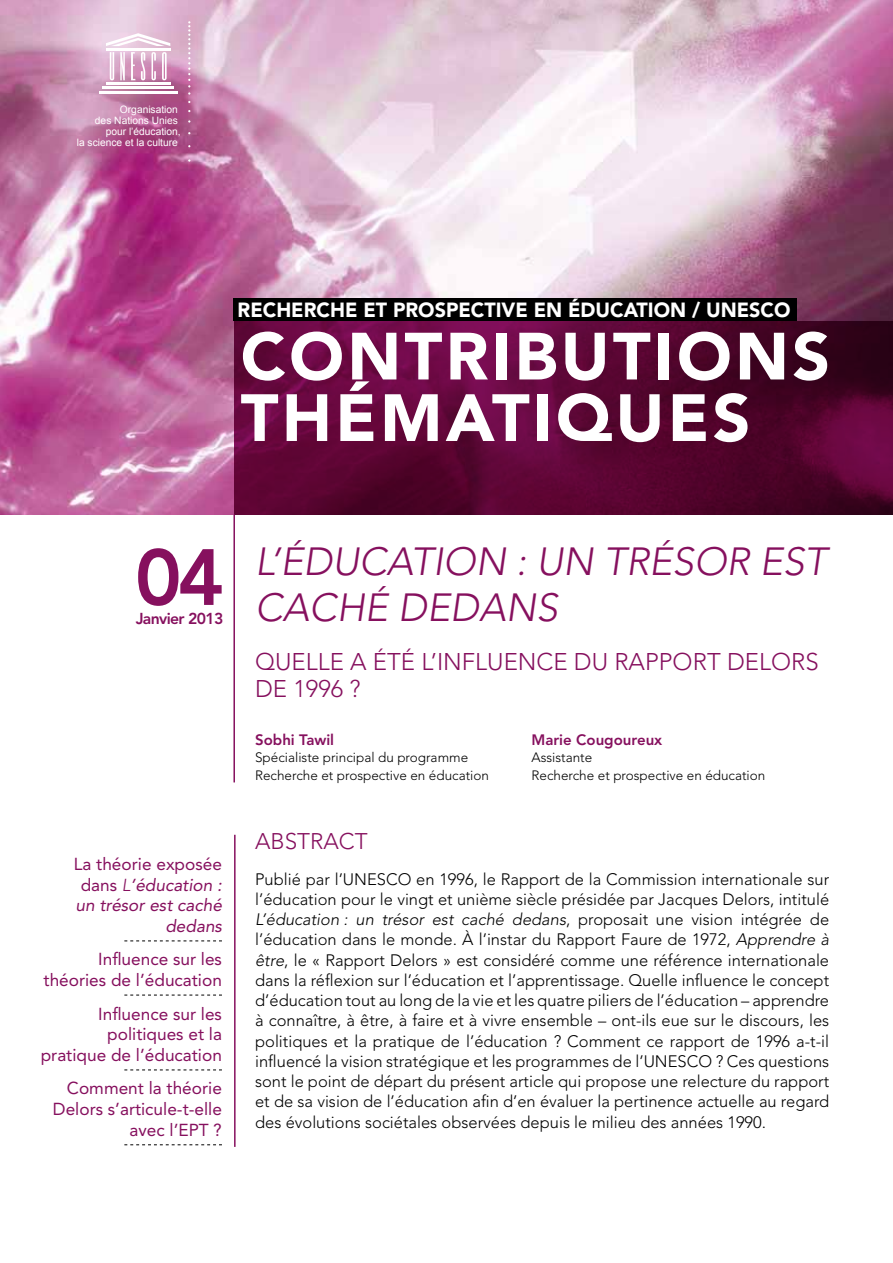
<style>
.page{position:relative;width:893px;height:1263px;background:#fff}
.page>*{position:absolute;margin:0;border:0;box-sizing:border-box;transform-origin:0 0}
.t1{font:800 78.75px "Avenir LT Std";color:#86105e}
.t2{font:900 66px/61.5px "Avenir LT Std";letter-spacing:.05em;color:#fff}
.t3{font:italic 300 39px/46.8px "Avenir LT Std";color:#86105e}
.t4{font:300 24px/27px "Avenir LT Std";color:#86105e}
.t5{font:300 22.5px "Avenir LT Std";color:#86105e}
.t6{font:900 20.4px "Avenir LT Std";color:#fff}
.t7{font:17.25px/20.7px "Avenir LT Std";color:#86105e;text-align:right}
.t8{font:italic 17.25px/20.7px "Avenir LT Std";color:#86105e;text-align:right}
.t9{font:300 16.5px/20.2px "Avenir LT Std";color:#000;text-align:justify}
.t10{font:800 15.75px "Avenir LT Std";letter-spacing:-.04em;color:#86105e}
.t11{font:800 15px "Avenir LT Std";color:#86105e}
.t12{font:300 13.5px/18px "Avenir LT Std";color:#000}
.t13{font:10.2px/11.1px "Arial";color:#fff;text-align:right}
.s1{font-style:normal}
.s2{font-weight:300}
.s3{font-style:italic}
</style>
<div class="page">
<img style="left:0;top:0;width:893px;height:514px">
<svg style="left:234px;top:321px;width:659px;height:193px;background:#590534"></svg>
<div style="left:234px;top:298px;width:563px;height:23px;background:#000"></div>
<hr style="left:233px;top:514px;width:2px;height:268px;background:#86105e">
<svg style="left:188px;top:21px;width:2px;height:74px"></svg>
<hr style="left:106px;top:82px;width:64px;height:2px;background:#fff">
<hr style="left:102px;top:86px;width:72px;height:3px;background:#fff">
<hr style="left:99px;top:91px;width:78px;height:3px;background:#fff">
<hr style="left:106px;top:48px;width:64px;height:2px;background:#fff">
<svg style="left:106px;top:33px;width:64px;height:13px"></svg>
<svg style="left:110px;top:52px;width:4px;height:28px"></svg>
<svg style="left:120px;top:52px;width:5px;height:28px"></svg>
<svg style="left:131px;top:52px;width:4px;height:28px"></svg>
<svg style="left:151px;top:52px;width:5px;height:28px"></svg>
<svg style="left:162px;top:52px;width:5px;height:28px"></svg>
<svg style="left:141px;top:52px;width:4px;height:28px"></svg>
<svg style="left:124px;top:940px;width:98px;height:1px"></svg>
<svg style="left:124px;top:995px;width:98px;height:1px"></svg>
<svg style="left:124px;top:1069px;width:98px;height:1px"></svg>
<svg style="left:124px;top:1144px;width:98px;height:1px"></svg>
<hr style="left:234px;top:835px;width:2px;height:312px;background:#86105e">
<p class="t13" style="left:77px;top:104px;width:105px">Organisation<br>des Nations Unies pour l’éducation,<br>la science et la culture</p>
<p class="t6" style="left:238px;top:298px;width:484px">RECHERCHE ET PROSPECTIVE EN ÉDUCATION / UNESCO</p>
<h2 class="t2" style="left:241px;top:325px;width:591px">CONTRIBUTIONS<br>THÉMATIQUES</h2>
<h1 class="t1" style="left:135px;top:531px;width:91px">04</h1>
<p class="t10" style="left:136px;top:609px;width:89px">Janvier 2013</p>
<p class="t8" style="left:74px;top:854px;width:150px"><span class="s1">La théorie exposée dans</span> <span class="s2">L</span>’éducation : un trésor est caché dedans</p>
<p class="t7" style="left:44px;top:949px;width:180px">Influence sur les théories de l’éducation</p>
<p class="t7" style="left:41px;top:1003px;width:183px">Influence sur les politiques et la pratique de l’éducation</p>
<p class="t7" style="left:53px;top:1078px;width:171px">Comment la théorie<br>Delors s’articule-t-elle avec l’EPT ?</p>
<h3 class="t3" style="left:255px;top:538px;width:573px">L’éducation : un trésor est caché dedans</h3>
<h3 class="t4" style="left:255px;top:648px;width:565px">Quelle a été l’influence du Rapport Delors de 1996 ?</h3>
<p class="t11" style="left:255px;top:731px;width:81px">Sobhi Tawil</p>
<p class="t12" style="left:255px;top:748px;width:235px">Spécialiste principal du programme<br>Recherche et prospective en éducation</p>
<p class="t11" style="left:531px;top:731px;width:132px">Marie Cougoureux</p>
<p class="t12" style="left:531px;top:748px;width:235px">Assistante<br>Recherche et prospective en éducation</p>
<h3 class="t5" style="left:255px;top:828px;width:114px">Abstract</h3>
<p class="t9" style="left:255px;top:869px;width:100px">Publié par l’UNESCO</p>
<p class="t9" style="left:255px;top:869px;width:576px;text-indent:161px">en 1996, le Rapport de la Commission internationale sur l’éducation pour le vingt et unième siècle présidée par Jacques Delors, intitulé <span class="s3">L’éducation : un trésor est caché dedans</span>, proposait une vision intégrée de l’éducation dans le monde. À l’instar du Rapport Faure de 1972, <span class="s3">Apprendre à être</span>, le « Rapport Delors » est considéré comme une référence internationale dans la réflexion sur l’éducation et l’apprentissage. Quelle influence le concept d’éducation tout au long de la vie et les quatre piliers de l’éducation – apprendre à connaître, à être, à faire et à vivre ensemble – ont-ils eue sur le discours, les politiques et la pratique de l’éducation ? Comment ce rapport de 1996 a-t-il influencé la vision stratégique et les programmes de l’UNESCO</p>
<p class="t9" style="left:255px;top:1051px;width:576px;text-indent:461px">? Ces questions sont le point de départ du présent article qui propose une relecture du rapport et de sa vision de l’éducation afin d’en évaluer la pertinence actuelle au regard des évolutions sociétales observées depuis le milieu des années 1990.</p>
</div>
